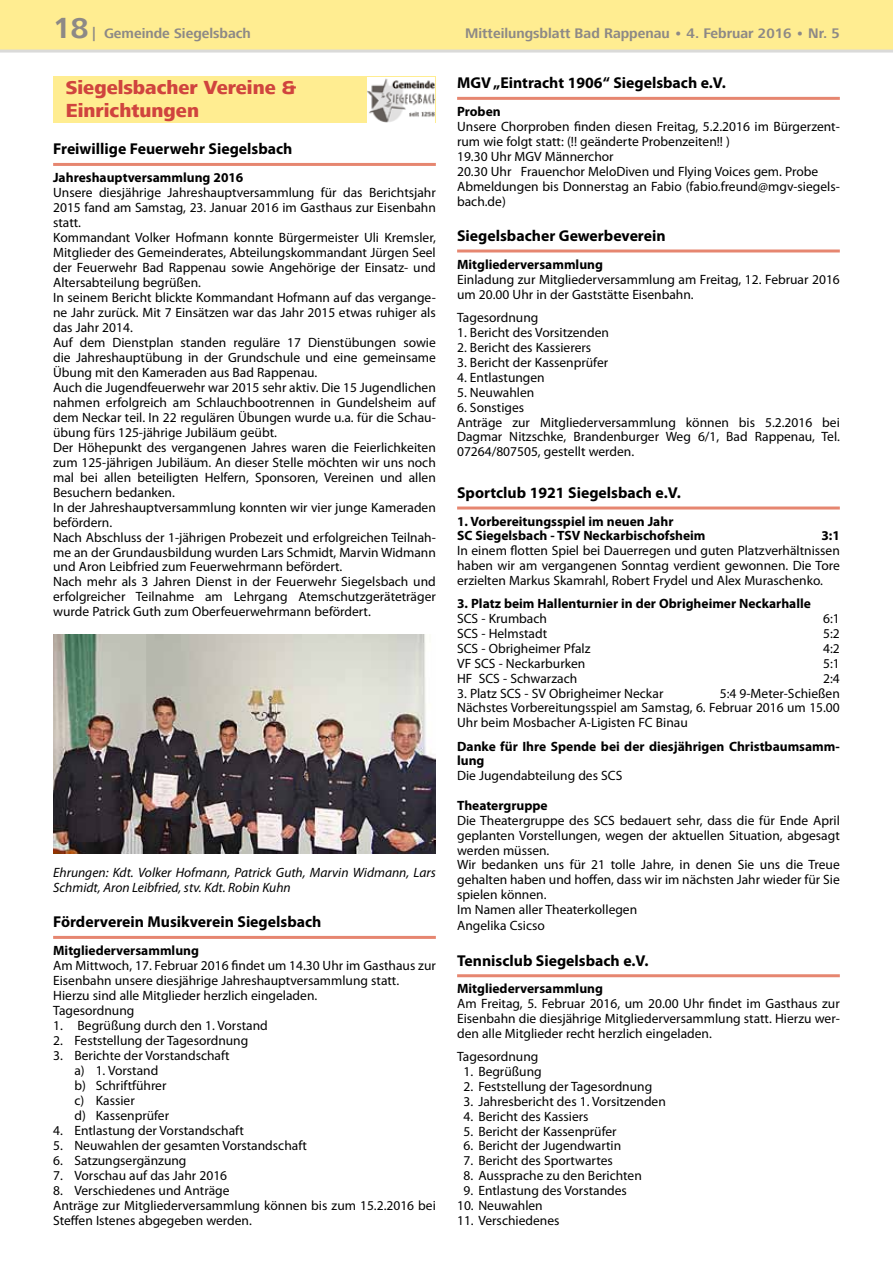
<style>
.page{position:relative;width:893px;height:1263px;background:#fff}
.page>*{position:absolute;margin:0;border:0;box-sizing:border-box;transform-origin:0 0}
.t1{font:800 19.5px/23.4px "Frutiger Next LT";color:#d0443e}
.t2{font:700 15.75px "Myriad Pro";color:#000}
.t3{font:700 14.25px "Frutiger Next LT";color:#8d8986}
.t4{font:13.5px/15px "Myriad Pro";color:#000}
.t5{font:700 13.5px/14.9px "Myriad Pro";color:#000}
.t6{font:italic 13.5px/15px "Myriad Pro";color:#000}
.s1{font-size:30px}
</style>
<div class="page">
<div style="left:0;top:0;width:893px;height:51px;background:#ffed91"></div>
<hr style="left:0;top:50px;width:893px;height:3px;background:#dadad9">
<hr style="left:53px;top:163px;width:383px;height:3px;background:#e68670">
<hr style="left:53px;top:936px;width:383px;height:3px;background:#e68670">
<div style="left:53px;top:77px;width:383px;height:46px;background:#ffed91"></div>
<img style="left:367px;top:78px;width:68px;height:44px">
<img style="left:53px;top:634px;width:383px;height:219px">
<hr style="left:457px;top:97px;width:383px;height:3px;background:#e68670">
<hr style="left:457px;top:249px;width:383px;height:3px;background:#e68670">
<hr style="left:457px;top:506px;width:383px;height:3px;background:#e68670">
<hr style="left:457px;top:974px;width:383px;height:3px;background:#e68670">
<p class="t3" style="left:53px;top:25px;width:199px"><span class="s1">18</span> | Gemeinde Siegelsbach</p>
<p class="t3" style="left:465px;top:25px;width:376px">Mitteilungsblatt Bad Rappenau • 4. Februar 2016 • Nr. 5</p>
<h1 class="t1" style="left:66px;top:76px;width:232px">Siegelsbacher Vereine &amp;<br>Einrichtungen</h1>
<p class="t2" style="left:53px;top:139px;width:241px">Freiwillige Feuerwehr Siegelsbach</p>
<p class="t5" style="left:53px;top:170px;width:192px">Jahreshauptversammlung 2016</p>
<p class="t4" style="left:53px;top:185px;width:384px">Unsere diesjährige Jahreshauptversammlung für das Berichtsjahr 2015 fand am Samstag, 23. Januar 2016 im Gasthaus zur Eisenbahn statt.<br>Kommandant Volker Hofmann konnte Bürgermeister Uli Kremsler, Mitglieder des Gemeinderates, Abteilungskommandant Jürgen Seel der Feuerwehr Bad Rappenau sowie Angehörige der Einsatz- und Altersabteilung begrüßen.<br>In seinem Bericht blickte Kommandant Hofmann auf das vergange&shy;ne Jahr zurück. Mit 7 Einsätzen war das Jahr 2015 etwas ruhiger als das Jahr 2014.<br>Auf dem Dienstplan standen reguläre 17 Dienstübungen sowie die Jahreshauptübung in der Grundschule und eine gemeinsame Übung mit den Kameraden aus Bad Rappenau.<br>Auch die Jugendfeuerwehr war 2015 sehr aktiv. Die 15 Jugendlichen nahmen erfolgreich am Schlauchbootrennen in Gundelsheim auf dem Neckar teil. In 22 regulären Übungen wurde u.a. für die Schau&shy;übung fürs 125-jährige Jubiläum geübt.<br>Der Höhepunkt des vergangenen Jahres waren die Feierlichkeiten zum 125-jährigen Jubiläum. An dieser Stelle möchten wir uns noch mal bei allen beteiligten Helfern, Sponsoren, Vereinen und allen Besuchern bedanken.<br>In der Jahreshauptversammlung konnten wir vier junge Kameraden befördern.<br>Nach Abschluss der 1-jährigen Probezeit und erfolgreichen Teilnah&shy;me an der Grundausbildung wurden Lars Schmidt, Marvin Widmann und Aron Leibfried zum Feuerwehrmann befördert.<br>Nach mehr als 3 Jahren Dienst in der Feuerwehr Siegelsbach und erfolgreicher Teilnahme am Lehrgang Atemschutzgeräteträger wurde Patrick Guth zum Oberfeuerwehrmann befördert.</p>
<p class="t2" style="left:457px;top:73px;width:270px">MGV „Eintracht 1906“ Siegelsbach e.V.</p>
<p class="t5" style="left:457px;top:104px;width:45px">Proben</p>
<p class="t4" style="left:457px;top:119px;width:384px">Unsere Chorproben finden diesen Freitag, 5.2.2016 im Bürgerzent&shy;rum wie folgt statt: (!! geänderte Probenzeiten!! )<br>19.30 Uhr MGV Männerchor<br>20.30 Uhr Frauenchor MeloDiven und Flying Voices gem. Probe Abmeldungen bis Donnerstag an Fabio (fabio.freund@mgv-siegels&shy;bach.de)</p>
<p class="t2" style="left:457px;top:225px;width:210px">Siegelsbacher Gewerbeverein</p>
<p class="t5" style="left:457px;top:256px;width:147px">Mitgliederversammlung</p>
<p class="t4" style="left:457px;top:271px;width:384px">Einladung zur Mitgliederversammlung am Freitag, 12. Februar 2016 um 20.00 Uhr in der Gaststätte Eisenbahn.</p>
<p class="t4" style="left:457px;top:310px;width:83px">Tagesordnung</p>
<p class="t4" style="left:457px;top:325px;width:153px">1. Bericht des Vorsitzenden</p>
<p class="t4" style="left:457px;top:340px;width:136px">2. Bericht des Kassierers</p>
<p class="t4" style="left:457px;top:355px;width:153px">3. Bericht der Kassenprüfer</p>
<p class="t4" style="left:457px;top:369px;width:89px">4. Entlastungen</p>
<p class="t4" style="left:457px;top:384px;width:79px">5. Neuwahlen</p>
<p class="t4" style="left:457px;top:399px;width:384px">6. Sonstiges<br>Anträge zur Mitgliederversammlung können bis 5.2.2016 bei Dagmar Nitzschke, Brandenburger Weg 6/1, Bad Rappenau, Tel.<br>07264/807505, gestellt werden.</p>
<p class="t2" style="left:457px;top:482px;width:225px">Sportclub 1921 Siegelsbach e.V.</p>
<p class="t5" style="left:457px;top:513px;width:250px">1. Vorbereitungsspiel im neuen Jahr<br>SC Siegelsbach - TSV Neckarbischofsheim</p>
<p class="t5" style="left:821px;top:528px;width:20px">3:1</p>
<p class="t4" style="left:457px;top:543px;width:384px;text-align:justify">In einem flotten Spiel bei Dauerregen und guten Platzverhältnissen haben wir am vergangenen Sonntag verdient gewonnen. Die Tore erzielten Markus Skamrahl, Robert Frydel und Alex Muraschenko.</p>
<p class="t5" style="left:457px;top:596px;width:355px">3. Platz beim Hallenturnier in der Obrigheimer Neckarhalle</p>
<p class="t4" style="left:457px;top:611px;width:91px">SCS - Krumbach</p>
<p class="t4" style="left:823px;top:611px;width:18px">6:1</p>
<p class="t4" style="left:457px;top:626px;width:91px">SCS - Helmstadt</p>
<p class="t4" style="left:823px;top:626px;width:18px">5:2</p>
<p class="t4" style="left:457px;top:641px;width:135px">SCS - Obrigheimer Pfalz</p>
<p class="t4" style="left:823px;top:641px;width:18px">4:2</p>
<p class="t4" style="left:457px;top:655px;width:130px">VF SCS - Neckarburken</p>
<p class="t4" style="left:823px;top:655px;width:18px">5:1</p>
<p class="t4" style="left:457px;top:670px;width:122px">HF SCS - Schwarzach</p>
<p class="t4" style="left:823px;top:670px;width:18px">2:4</p>
<p class="t4" style="left:457px;top:685px;width:208px">3. Platz SCS - SV Obrigheimer Neckar</p>
<p class="t4" style="left:457px;top:685px;width:384px;text-align:justify;text-indent:263px">5:4 9-Meter-Schießen Nächstes Vorbereitungsspiel am Samstag, 6. Februar 2016 um 15.00<br>Uhr beim Mosbacher A-Ligisten FC Binau</p>
<p class="t5" style="left:457px;top:738px;width:384px">Danke für Ihre Spende bei der diesjährigen Christbaumsamm&shy;lung</p>
<p class="t4" style="left:457px;top:768px;width:167px">Die Jugendabteilung des SCS</p>
<p class="t5" style="left:457px;top:797px;width:92px">Theatergruppe</p>
<p class="t4" style="left:457px;top:813px;width:384px">Die Theatergruppe des SCS bedauert sehr, dass die für Ende April geplanten Vorstellungen, wegen der aktuellen Situation, abgesagt werden müssen.<br>Wir bedanken uns für 21 tolle Jahre, in denen Sie uns die Treue gehalten haben und hoffen, dass wir im nächsten Jahr wieder für Sie spielen können.<br>Im Namen aller Theaterkollegen</p>
<p class="t4" style="left:457px;top:918px;width:89px">Angelika Csicso</p>
<p class="t2" style="left:457px;top:950px;width:193px">Tennisclub Siegelsbach e.V.</p>
<p class="t5" style="left:457px;top:981px;width:147px">Mitgliederversammlung</p>
<p class="t4" style="left:457px;top:996px;width:384px;text-align:justify">Am Freitag, 5. Februar 2016, um 20.00 Uhr findet im Gasthaus zur Eisenbahn die diesjährige Mitgliederversammlung statt. Hierzu wer&shy;den alle Mitglieder recht herzlich eingeladen.</p>
<p class="t4" style="left:457px;top:1049px;width:83px">Tagesordnung</p>
<p class="t4" style="left:463px;top:1064px;width:80px">1. Begrüßung</p>
<p class="t4" style="left:463px;top:1079px;width:190px">2. Feststellung der Tagesordnung</p>
<p class="t4" style="left:463px;top:1093px;width:204px">3. Jahresbericht des 1. Vorsitzenden</p>
<p class="t4" style="left:463px;top:1108px;width:127px">4. Bericht des Kassiers</p>
<p class="t4" style="left:463px;top:1123px;width:155px">5. Bericht der Kassenprüfer</p>
<p class="t4" style="left:463px;top:1138px;width:159px">6. Bericht der Jugendwartin</p>
<p class="t4" style="left:463px;top:1153px;width:151px">7. Bericht des Sportwartes</p>
<p class="t4" style="left:463px;top:1168px;width:180px">8. Aussprache zu den Berichten</p>
<p class="t4" style="left:463px;top:1183px;width:165px">9. Entlastung des Vorstandes</p>
<p class="t4" style="left:457px;top:1197px;width:87px">10. Neuwahlen</p>
<p class="t4" style="left:457px;top:1212px;width:104px">11. Verschiedenes</p>
<p class="t6" style="left:53px;top:865px;width:384px">Ehrungen: Kdt. Volker Hofmann, Patrick Guth, Marvin Widmann, Lars<br>Schmidt, Aron Leibfried, stv. Kdt. Robin Kuhn</p>
<p class="t2" style="left:53px;top:912px;width:270px">Förderverein Musikverein Siegelsbach</p>
<p class="t5" style="left:53px;top:943px;width:147px">Mitgliederversammlung</p>
<p class="t4" style="left:53px;top:958px;width:384px">Am Mittwoch, 17. Februar 2016 findet um 14.30 Uhr im Gasthaus zur Eisenbahn unsere diesjährige Jahreshauptversammlung statt.<br>Hierzu sind alle Mitglieder herzlich eingeladen.<br>Tagesordnung</p>
<p class="t4" style="left:53px;top:1018px;width:216px">1. Begrüßung durch den 1. Vorstand</p>
<p class="t4" style="left:53px;top:1033px;width:197px">2. Feststellung der Tagesordnung</p>
<p class="t4" style="left:74px;top:1048px;width:157px;text-indent:-21px">3. Berichte der Vorstandschaft a) 1. Vorstand<br>b) Schriftführer<br>c) Kassier<br>d) Kassenprüfer</p>
<p class="t4" style="left:53px;top:1122px;width:192px">4. Entlastung der Vorstandschaft</p>
<p class="t4" style="left:53px;top:1137px;width:255px">5. Neuwahlen der gesamten Vorstandschaft</p>
<p class="t4" style="left:53px;top:1152px;width:135px">6. Satzungsergänzung</p>
<p class="t4" style="left:53px;top:1167px;width:176px">7. Vorschau auf das Jahr 2016</p>
<p class="t4" style="left:53px;top:1182px;width:384px">8. Verschiedenes und Anträge<br>Anträge zur Mitgliederversammlung können bis zum 15.2.2016 bei<br>Steffen Istenes abgegeben werden.</p>
</div>
